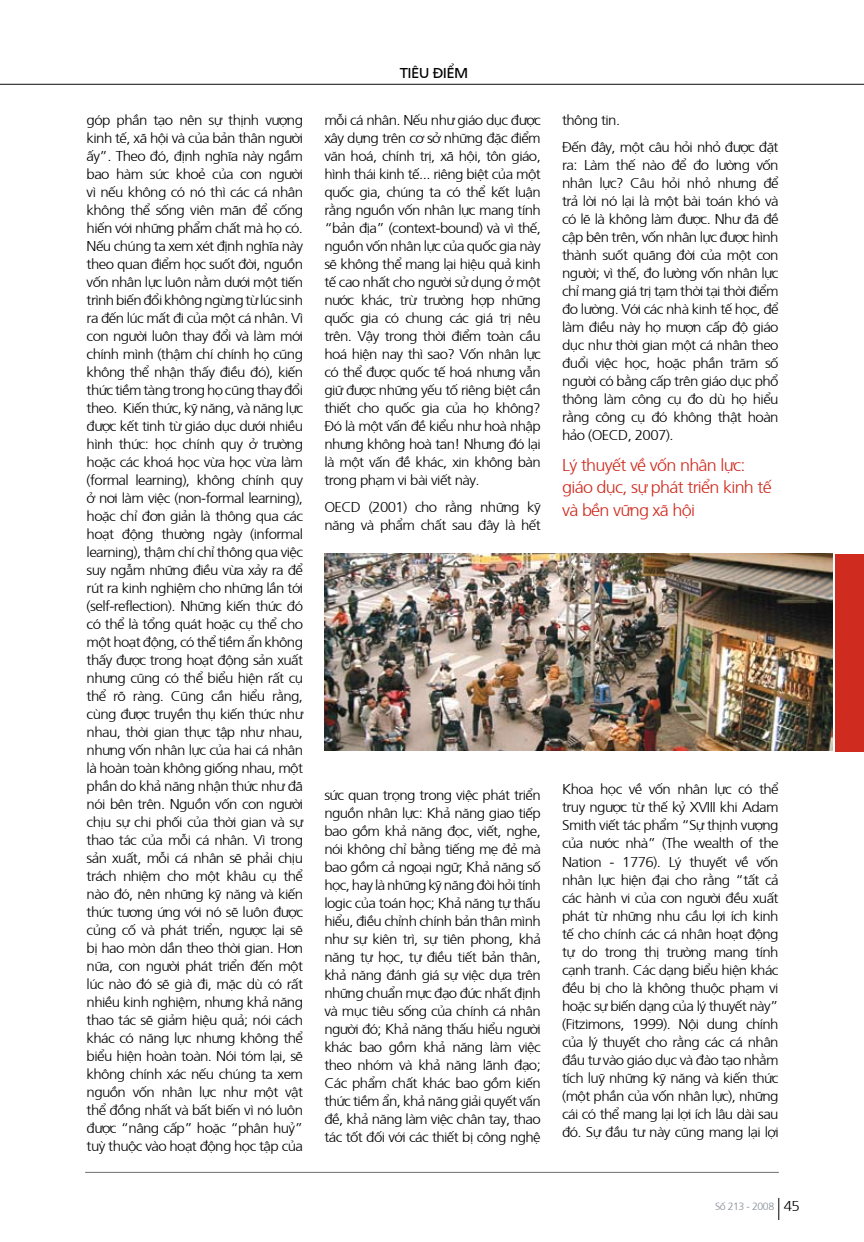
<style>
.page{position:relative;width:864px;height:1242px;background:#fff}
.page>*{position:absolute;margin:0;border:0;box-sizing:border-box;transform-origin:0 0}
.t1{font:300 17.1px/22.5px "Frutiger";letter-spacing:-.04em;color:#cf2b1e;scale:1.05 1}
.t2{font:300 14.25px/18px "Frutiger";letter-spacing:-.04em;color:#000;text-align:justify;scale:1.05 1}
.t3{font:14.25px "Frutiger";letter-spacing:-.04em;color:#000;scale:1.05 1}
.t4{font:300 10.5px "Frutiger";letter-spacing:-.04em;color:#828b92}
.s1{font-size:14.25px;color:#000}
</style>
<div class="page">
<img style="left:325px;top:554px;width:506px;height:196px">
<div style="left:835px;top:554px;width:28px;height:197px;background:#cf2b1e"></div>
<hr style="left:0;top:84px;width:863px;height:1px;background:#0d0c0d">
<hr style="left:85px;top:1172px;width:693px;height:1px;background:#6d6f71">
<svg style="left:778px;top:1198px;width:1px;height:22px"></svg>
<p class="t3" style="left:399px;top:63px;width:67px">TIÊU ĐIỂM</p>
<p class="t2" style="left:87px;top:110px;width:208px">góp phần tạo nên sự thịnh vượng kinh tế, xã hội và của bản thân người ấy”. Theo đó, định nghĩa này ngầm bao hàm sức khoẻ của con người vì nếu không có nó thì các cá nhân không thể sống viên mãn để cống hiến với những phẩm chất mà họ có.<br>Nếu chúng ta xem xét định nghĩa này theo quan điểm học suốt đời, nguồn vốn nhân lực luôn nằm dưới một tiến trình biến đổi không ngừng từ lúc sinh ra đến lúc mất đi của một cá nhân. Vì con người luôn thay đổi và làm mới chính mình (thậm chí chính họ cũng không thể nhận thấy điều đó), kiến thức tiềm tàng trong họ cũng thay đổi theo. Kiến thức, kỹ năng, và năng lực được kết tinh từ giáo dục dưới nhiều hình thức: học chính quy ở trường hoặc các khoá học vừa học vừa làm (formal learning), không chính quy ở nơi làm việc (non-formal learning), hoặc chỉ đơn giản là thông qua các hoạt động thường ngày (informal learning), thậm chí chỉ thông qua việc suy ngẫm những điều vừa xảy ra để rút ra kinh nghiệm cho những lần tới (self-reflection). Những kiến thức đó có thể là tổng quát hoặc cụ thể cho một hoạt động, có thể tiềm ẩn không thấy được trong hoạt động sản xuất nhưng cũng có thể biểu hiện rất cụ thể rõ ràng. Cũng cần hiểu rằng, cùng được truyền thụ kiến thức như nhau, thời gian thực tập như nhau, nhưng vốn nhân lực của hai cá nhân là hoàn toàn không giống nhau, một phần do khả năng nhận thức như đã nói bên trên. Nguồn vốn con người chịu sự chi phối của thời gian và sự thao tác của mỗi cá nhân. Vì trong sản xuất, mỗi cá nhân sẽ phải chịu trách nhiệm cho một khâu cụ thể nào đó, nên những kỹ năng và kiến thức tương ứng với nó sẽ luôn được củng cố và phát triển, ngược lại sẽ bị hao mòn dần theo thời gian. Hơn nữa, con người phát triển đến một lúc nào đó sẽ già đi, mặc dù có rất nhiều kinh nghiệm, nhưng khả năng thao tác sẽ giảm hiệu quả; nói cách khác có năng lực nhưng không thể biểu hiện hoàn toàn. Nói tóm lại, sẽ không chính xác nếu chúng ta xem nguồn vốn nhân lực như một vật thể đồng nhất và bất biến vì nó luôn được “nâng cấp” hoặc “phân huỷ” tuỳ thuộc vào hoạt động học tập của</p>
<p class="t2" style="left:324px;top:110px;width:207px">mỗi cá nhân. Nếu như giáo dục được xây dựng trên cơ sở những đặc điểm văn hoá, chính trị, xã hội, tôn giáo, hình thái kinh tế... riêng biệt của một quốc gia, chúng ta có thể kết luận rằng nguồn vốn nhân lực mang tính “bản địa” (context-bound) và vì thế, nguồn vốn nhân lực của quốc gia này sẽ không thể mang lại hiệu quả kinh tế cao nhất cho người sử dụng ở một nước khác, trừ trường hợp những quốc gia có chung các giá trị nêu trên. Vậy trong thời điểm toàn cầu hoá hiện nay thì sao? Vốn nhân lực có thể được quốc tế hoá nhưng vẫn giữ được những yếu tố riêng biệt cần thiết cho quốc gia của họ không?<br>Đó là một vấn đề kiểu như hoà nhập nhưng không hoà tan! Nhưng đó lại là một vấn đề khác, xin không bàn trong phạm vi bài viết này.</p>
<p class="t2" style="left:324px;top:497px;width:207px">OECD (2001) cho rằng những kỹ năng và phẩm chất sau đây là hết</p>
<p class="t2" style="left:324px;top:785px;width:207px">sức quan trọng trong việc phát triển nguồn nhân lực: Khả năng giao tiếp bao gồm khả năng đọc, viết, nghe, nói không chỉ bằng tiếng mẹ đẻ mà bao gồm cả ngoại ngữ; Khả năng số học, hay là những kỹ năng đòi hỏi tính logic của toán học; Khả năng tự thấu hiểu, điều chỉnh chính bản thân mình như sự kiên trì, sự tiên phong, khả năng tự học, tự điều tiết bản thân, khả năng đánh giá sự việc dựa trên những chuẩn mực đạo đức nhất định và mục tiêu sống của chính cá nhân người đó; Khả năng thấu hiểu người khác bao gồm khả năng làm việc theo nhóm và khả năng lãnh đạo; Các phẩm chất khác bao gồm kiến thức tiềm ẩn, khả năng giải quyết vấn đề, khả năng làm việc chân tay, thao tác tốt đối với các thiết bị công nghệ</p>
<p class="t2" style="left:562px;top:106px;width:207px;line-height:26.5px">thông tin.<br>Đến đây, một câu hỏi nhỏ được đặt</p>
<p class="t2" style="left:562px;top:155px;width:207px">ra: Làm thế nào để đo lường vốn nhân lực? Câu hỏi nhỏ nhưng để trả lời nó lại là một bài toán khó và có lẽ là không làm được. Như đã đề cập bên trên, vốn nhân lực được hình thành suốt quãng đời của một con người; vì thế, đo lường vốn nhân lực chỉ mang giá trị tạm thời tại thời điểm đo lường. Với các nhà kinh tế học, để làm điều này họ mượn cấp độ giáo dục như thời gian một cá nhân theo đuổi việc học, hoặc phần trăm số người có bằng cấp trên giáo dục phổ thông làm công cụ đo dù họ hiểu rằng công cụ đó không thật hoàn hảo (OECD, 2007).</p>
<p class="t1" style="left:562px;top:452px;width:201px">Lý thuyết về vốn nhân lực: giáo dục, sự phát triển kinh tế và bền vững xã hội</p>
<p class="t2" style="left:562px;top:779px;width:207px">Khoa học về vốn nhân lực có thể truy ngược từ thế kỷ XVIII</p>
<p class="t2" style="left:562px;top:797px;width:207px;text-indent:158px">khi Adam Smith viết tác phẩm “Sự thịnh vượng của nước nhà” (The wealth of the Nation - 1776). Lý thuyết về vốn nhân lực hiện đại cho rằng “tất cả các hành vi của con người đều xuất phát từ những nhu cầu lợi ích kinh tế cho chính các cá nhân hoạt động tự do trong thị trường mang tính cạnh tranh. Các dạng biểu hiện khác đều bị cho là không thuộc phạm vi hoặc sự biến dạng của lý thuyết này” (Fitzimons, 1999). Nội dung chính của lý thuyết cho rằng các cá nhân đầu tư vào giáo dục và đào tạo nhằm tích luỹ những kỹ năng và kiến thức (một phần của vốn nhân lực), những cái có thể mang lại lợi ích lâu dài sau đó. Sự đầu tư này cũng mang lại lợi</p>
<p class="t4" style="left:714px;top:1198px;width:86px">Số 213 - 2008 <span class="s1">45</span></p>
</div>
